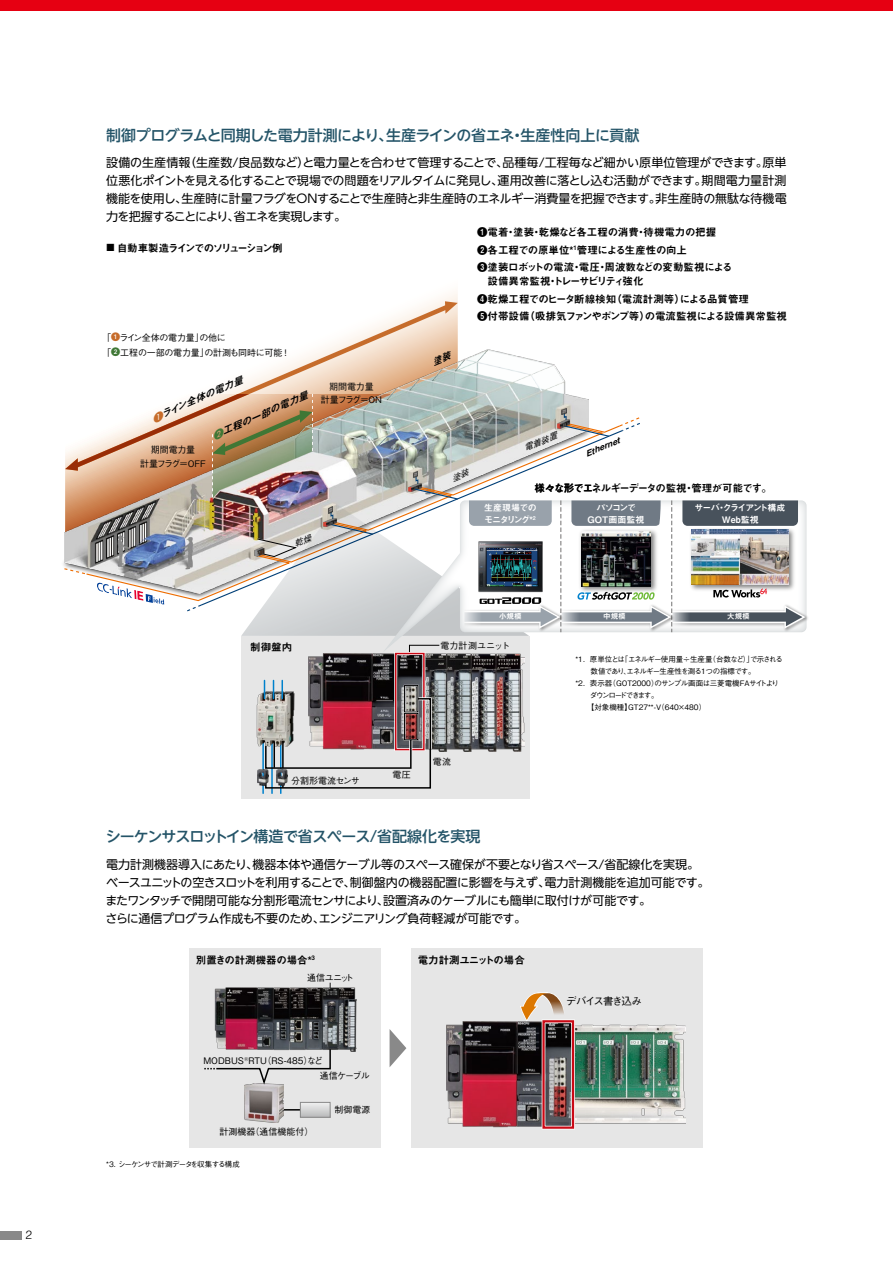
<style>
.page{position:relative;width:893px;height:1263px;background:#fff}
.page>*{position:absolute;margin:0;border:0;box-sizing:border-box;transform-origin:0 0}
.Body_Title{font:500 15px "UD Shin Go NT Pro";letter-spacing:-.035em;color:#245468}
.Body_Title-2{font:500 15px "UD Shin Go NT Pro";letter-spacing:-.055em;color:#245468}
.Body{font:12px/18px "UD Shin Go NT Pro";letter-spacing:-.035em;color:#000;text-align:justify}
.t1{font:300 12px "Helvetica LT Std";color:#000}
.t2{font:10.5px/17.7px "Midashi Go Pro MB31";letter-spacing:-.03em;color:#000}
.t3{font:10.5px/17.7px "Midashi Go Pro MB31";color:#000}
.t4{font:10.5px "Midashi Go Pro MB31";letter-spacing:-.095em;color:#000}
.t5{font:10.5px "Midashi Go Pro MB31";letter-spacing:-.15em;color:#000}
.t6{font:500 10.5px "Gothic BBB Pro";letter-spacing:-.115em;color:#000}
.t7{font:italic 9.6px "Midashi Go Pr 6 MB31";color:#000;scale:1.09 1}
.t8{font:500 9px/13.5px "Gothic BBB Pro";color:#000;text-align:center}
.t9{font:500 9px/15px "Gothic BBB Pro";letter-spacing:-.03em;color:#000}
.t10{font:9px/12px "Midashi Go Pro MB31";letter-spacing:-.095em;color:#fff}
.t11{font:9px/12px "Midashi Go Pro MB31";color:#fff;text-align:center}
.t12{font:italic 700 8.25px "Helvetica LT Std";color:#000;scale:1.08 1}
.t13{font:italic 500 8.25px "Gothic BBB Pro";color:#000;scale:1.05 1}
.t14{font:500 7.5px "Gothic BBB Pro";color:#000}
.t15{font:500 7.5px "Gothic BBB Pro";letter-spacing:-.105em;color:#000}
.t16{font:500 7.5px "Gothic BBB Pro";letter-spacing:-.1em;color:#000}
.t17{font:500 7.5px "Gothic BBB Pro";letter-spacing:-.11em;color:#000}
.t18{font:500 7.5px "Gothic BBB Pro";letter-spacing:-.18em;color:#000}
.t19{font:7.5px "Midashi Go Pro MB31";color:#fff}
.s1{color:#3f7735}
.s2{color:#c66c2b}
</style>
<div class="page">
<svg style="left:426px;top:292px;width:32px;height:58px"></svg>
<svg style="left:320px;top:305px;width:129px;height:45px"></svg>
<svg style="left:445px;top:301px;width:13px;height:13px"></svg>
<div style="left:241px;top:636px;width:288px;height:163px;background:#e6e6e6"></div>
<hr style="left:262px;top:736px;width:2px;height:57px;background:#0081cc">
<hr style="left:271px;top:715px;width:2px;height:78px;background:#0081cc">
<hr style="left:280px;top:715px;width:2px;height:78px;background:#0081cc">
<img style="left:308px;top:654px;width:217px;height:98px">
<svg style="left:425px;top:653px;width:15px;height:1px"></svg>
<div style="left:395px;top:653px;width:30px;height:97px;border:2px solid #ca0915"></div>
<img style="left:258px;top:770px;width:6px;height:15px">
<img style="left:221px;top:350px;width:345px;height:42px">
<img style="left:256px;top:691px;width:8px;height:55px">
<svg style="left:264px;top:680px;width:169px;height:109px"></svg>
<div style="left:190px;top:948px;width:191px;height:200px;background:#e6e6e6"></div>
<div style="left:412px;top:948px;width:291px;height:200px;background:#e6e6e6"></div>
<svg style="left:390px;top:1029px;width:16px;height:38px"></svg>
<hr style="left:270px;top:1109px;width:43px;height:1px;background:#000">
<svg style="left:302px;top:1108px;width:26px;height:8px"></svg>
<div style="left:300px;top:1102px;width:30px;height:16px;border:1px solid #898989"></div>
<img style="left:446px;top:1021px;width:239px;height:107px">
<div style="left:542px;top:1019px;width:33px;height:110px;border:4px solid #fff"></div>
<div style="left:542px;top:1020px;width:32px;height:109px;border:2px solid #ca0915"></div>
<svg style="left:520px;top:992px;width:45px;height:29px"></svg>
<img style="left:245px;top:1087px;width:39px;height:35px">
<svg style="left:204px;top:1051px;width:127px;height:36px"></svg>
<img style="left:214px;top:988px;width:143px;height:63px">
<svg style="left:385px;top:502px;width:422px;height:151px"></svg>
<img style="left:805px;top:603px;width:3px;height:31px">
<div style="left:0;top:1231px;width:21px;height:8px;background:#898989"></div>
<div style="left:0;top:0;width:893px;height:10px;background:#e60012"></div>
<img style="left:63px;top:392px;width:742px;height:244px">
<svg style="left:434px;top:350px;width:17px;height:16px"></svg>
<p class="t1" style="left:26px;top:1227px;width:8px">2</p>
<p class="Body_Title" style="left:106px;top:123px;width:535px">制御プログラムと同期した電力計測により、生産ラインの省エネ・生産性向上に貢献</p>
<p class="Body" style="left:106px;top:153px;width:682px">設備の生産情報（生産数/良品数など）と電力量とを合わせて管理することで、品種毎/工程毎など細かい原単位管理ができます。原単位悪化ポイントを見える化することで現場での問題をリアルタイムに発見し、運用改善に落とし込む活動ができます。期間電力量計測機能を使用し、生産時に計量フラグをONすることで生産時と非生産時のエネルギー消費量を把握できます。非生産時の無駄な待機電力を把握することにより、省エネを実現します。</p>
<p class="t5" style="left:106px;top:240px;width:178px">◼ 自動車製造ラインでのソリューション例</p>
<p class="t9" style="left:102px;top:329px;width:190px">「<sup>➊</sup>ライン全体の電力量」の他に<br>「<sup>➋</sup>工程の一部の電力量」の計測も同時に可能！</p>
<p class="t7" style="left:210px;top:429px;width:96px;rotate:-24deg"><span class="s1">❷</span>工程の一部の電力量</p>
<p class="t9" style="left:321px;top:379px;width:63px;line-height:13.5px;text-align:center">期間電力量<br>計量フラグ＝ON</p>
<p class="t8" style="left:140px;top:442px;width:67px">期間電力量<br>計量フラグ＝OFF</p>
<p class="t7" style="left:149px;top:412px;width:92px;rotate:-24deg"><span class="s2">❶</span>ライン全体の電力量</p>
<p class="t2" style="left:477px;top:222px;width:257px">❶電着・塗装・乾燥など各工程の消費・待機電力の把握<br>❷各工程での原単位*<sup>1</sup>管理による生産性の向上<br>❸塗装ロボットの電流・電圧・周波数などの変動監視による</p>
<p class="t3" style="left:477px;top:271px;width:311px;text-indent:10px">設備異常監視・トレーサビリティ強化<br>❹乾燥工程でのヒータ断線検知（電流計測等）による品質管理<br>❺付帯設備（吸排気ファンやポンプ等）の電流監視による設備異常監視</p>
<p class="t13" style="left:522px;top:442px;width:35px;rotate:-22deg">電着装置</p>
<p class="t12" style="left:584px;top:450px;width:35px;rotate:-23deg">Ethernet</p>
<p class="t4" style="left:535px;top:479px;width:239px">様々な形でエネルギーデータの監視・管理が可能です。</p>
<p class="t10" style="left:484px;top:500px;width:54px">生産現場でのモニタリング*<sup>2</sup></p>
<p class="t11" style="left:588px;top:500px;width:58px">パソコンで<br>GOT画面監視</p>
<p class="t10" style="left:695px;top:500px;width:93px;text-align:center">サーバ・クライアント構成<br>Web監視</p>
<p class="t2" style="left:250px;top:637px;width:43px">制御盤内</p>
<p class="t8" style="left:291px;top:773px;width:70px">分割形電流センサ</p>
<p class="t8" style="left:393px;top:767px;width:20px">電圧</p>
<p class="t19" style="left:499px;top:610px;width:24px">小規模</p>
<p class="t19" style="left:603px;top:610px;width:24px">中規模</p>
<p class="t19" style="left:727px;top:610px;width:24px">大規模</p>
<p class="t8" style="left:440px;top:638px;width:71px">電力計測ユニット</p>
<p class="t8" style="left:433px;top:754px;width:20px">電流</p>
<p class="t15" style="left:576px;top:653px;width:209px">*1. 原単位とは「エネルギー使用量÷生産量（台数など）」で示される</p>
<p class="t16" style="left:591px;top:665px;width:167px">数値であり、エネルギー生産性を測る1つの指標です。</p>
<p class="t14" style="left:576px;top:677px;width:205px">*2. 表示器（GOT2000）のサンプル画面は三菱電機FAサイトより</p>
<p class="t18" style="left:590px;top:689px;width:70px">ダウンロードできます。</p>
<p class="t14" style="left:587px;top:701px;width:121px">【対象機種】GT27**-V（640×480）</p>
<p class="Body_Title-2" style="left:106px;top:824px;width:376px">シーケンサスロットイン構造で省スペース/省配線化を実現</p>
<p class="Body" style="left:106px;top:855px;width:594px">電力計測機器導入にあたり、機器本体や通信ケーブル等のスペース確保が不要となり省スペース/省配線化を実現。</p>
<p class="Body" style="left:106px;top:873px;width:605px">ベースユニットの空きスロットを利用することで、制御盤内の機器配置に影響を与えず、電力計測機能を追加可能です。</p>
<p class="Body" style="left:105px;top:891px;width:547px">またワンタッチで開閉可能な分割形電流センサにより、設置済みのケーブルにも簡単に取付けが可能です。</p>
<p class="Body" style="left:106px;top:909px;width:422px">さらに通信プログラム作成も不要のため、エンジニアリング負荷軽減が可能です。</p>
<p class="t2" style="left:196px;top:950px;width:121px">別置きの計測機器の場合*<sup>3</sup></p>
<p class="t2" style="left:418px;top:950px;width:108px">電力計測ユニットの場合</p>
<p class="t8" style="left:307px;top:970px;width:48px">通信ユニット</p>
<p class="t8" style="left:203px;top:1052px;width:121px">MODBUS<sup>®</sup>RTU（RS-485）など</p>
<p class="t8" style="left:320px;top:1068px;width:51px">通信ケーブル</p>
<p class="t8" style="left:219px;top:1123px;width:96px">計測機器（通信機能付）</p>
<p class="t17" style="left:106px;top:1158px;width:135px">*3. シーケンサで計測データを収集する構成</p>
<p class="t8" style="left:334px;top:1102px;width:37px">制御電源</p>
<p class="t6" style="left:566px;top:992px;width:77px">デバイス書き込み</p>
</div>
